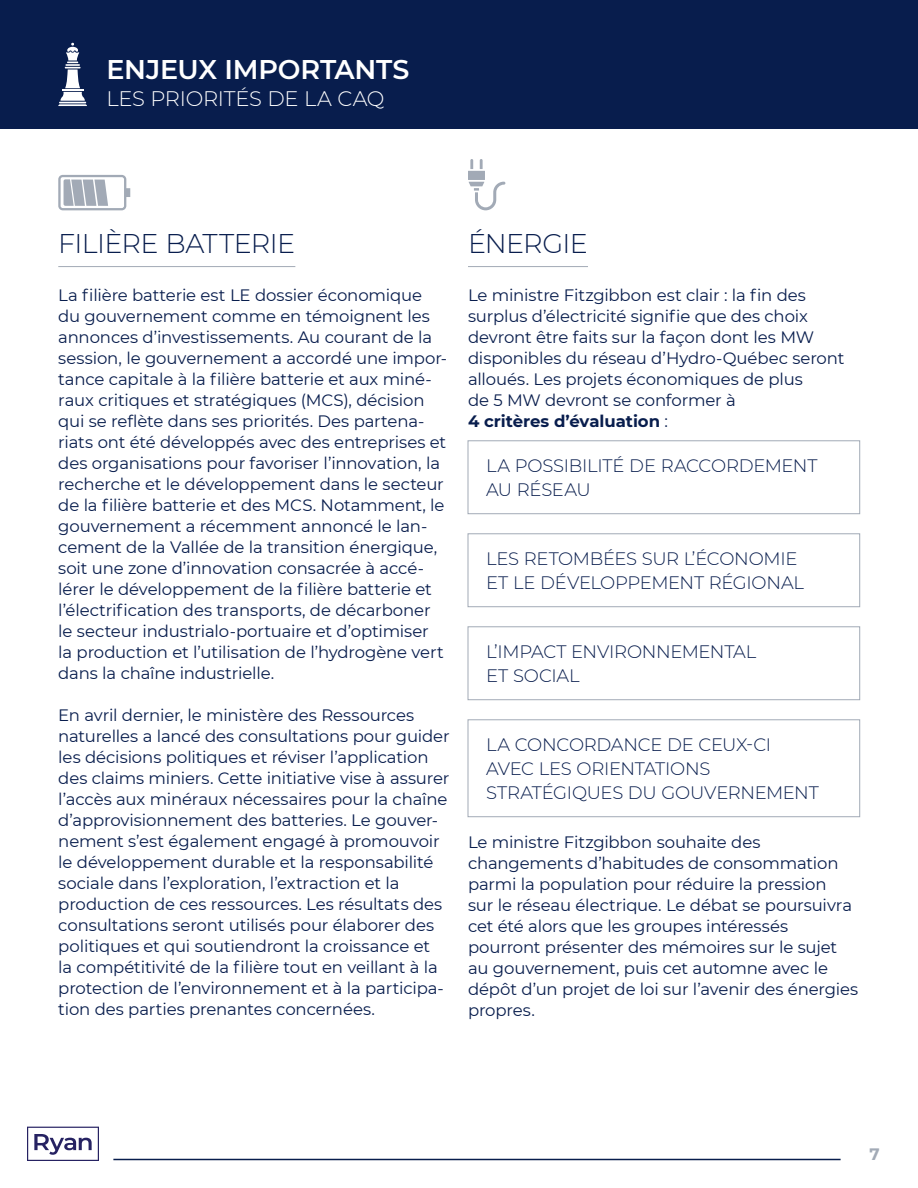
<style>
.page{position:relative;width:918px;height:1188px;background:#fff}
.page>*{position:absolute;margin:0;border:0;box-sizing:border-box;transform-origin:0 0}
.t1{font:300 27px "Montserrat";letter-spacing:-.025em;color:#081d4d}
.t2{font:600 27px "Montserrat";letter-spacing:-.01em;color:#fff}
.t3{font:300 21px "Montserrat";letter-spacing:-.01em;color:#fff}
.t4{font:300 18px/24px "Montserrat";letter-spacing:-.015em;color:#081d4d}
.t5{font:16.5px/21px "Montserrat";letter-spacing:-.01em;color:#081d4d}
.t6{font:700 16.5px "Montserrat";color:#a2aab6}
.s1{font-weight:700}
</style>
<div class="page">
<svg style="left:27px;top:1127px;width:72px;height:34px"></svg>
<hr style="left:113px;top:1159px;width:728px;height:1px;background:#081d4d">
<div style="left:0;top:0;width:918px;height:129px;background:#081d4d"></div>
<hr style="left:468px;top:266px;width:120px;height:1px;background:#a2aab6">
<div style="left:468px;top:440px;width:392px;height:74px;border:1px solid #a2aab6"></div>
<div style="left:468px;top:533px;width:392px;height:74px;border:1px solid #a2aab6"></div>
<div style="left:468px;top:626px;width:392px;height:74px;border:1px solid #a2aab6"></div>
<div style="left:468px;top:719px;width:392px;height:98px;border:1px solid #a2aab6"></div>
<div style="left:468px;top:171px;width:17px;height:9px;background:#a2aab6"></div>
<svg style="left:470px;top:159px;width:3px;height:10px"></svg>
<svg style="left:480px;top:159px;width:3px;height:10px"></svg>
<svg style="left:469px;top:182px;width:36px;height:28px"></svg>
<hr style="left:58px;top:266px;width:237px;height:1px;background:#a2aab6">
<svg style="left:58px;top:175px;width:72px;height:35px"></svg>
<svg style="left:58px;top:42px;width:29px;height:64px"></svg>
<h1 class="t2" style="left:106px;top:50px;width:305px">ENJEUX IMPORTANTS</h1>
<p class="t3" style="left:106px;top:84px;width:279px">LES PRIORITÉS DE LA CAQ</p>
<h1 class="t1" style="left:58px;top:225px;width:239px">FILIÈRE BATTERIE</h1>
<p class="t5" style="left:58px;top:284px;width:390px">La filière batterie est LE dossier économique du gouvernement comme en témoignent les annonces d’investissements. Au courant de la session, le gouvernement a accordé une impor&shy;tance capitale à la filière batterie et aux miné&shy;raux critiques et stratégiques (MCS), décision qui se reflète dans ses priorités. Des partena&shy;riats ont été développés avec des entreprises et des organisations pour favoriser l’innovation, la recherche et le développement dans le secteur de la filière batterie et des MCS. Notamment, le gouvernement a récemment annoncé le lan&shy;cement de la Vallée de la transition énergique, soit une zone d’innovation consacrée à accé&shy;lérer le développement de la filière batterie et l’électrification des transports, de décarboner le secteur industrialo-portuaire et d’optimiser<br>la production et l’utilisation de l’hydrogène vert dans la chaîne industrielle.</p>
<p class="t5" style="left:58px;top:704px;width:393px">En avril dernier, le ministère des Ressources naturelles a lancé des consultations pour guider les décisions politiques et réviser l’application des claims miniers. Cette initiative vise à assurer l’accès aux minéraux nécessaires pour la chaîne d’approvisionnement des batteries. Le gouver&shy;nement s’est également engagé à promouvoir le développement durable et la responsabilité sociale dans l’exploration, l’extraction et la production de ces ressources. Les résultats des consultations seront utilisés pour élaborer des politiques et qui soutiendront la croissance et<br>la compétitivité de la filière tout en veillant à la protection de l’environnement et à la participa&shy;tion des parties prenantes concernées.</p>
<h1 class="t1" style="left:468px;top:225px;width:122px">ÉNERGIE</h1>
<p class="t5" style="left:468px;top:284px;width:378px">Le ministre Fitzgibbon est clair : la fin des surplus d’électricité signifie que des choix devront être faits sur la façon dont les MW disponibles du réseau d’Hydro-Québec seront alloués. Les projets économiques de plus<br>de 5 MW devront se conformer à<br><span class="s1">4 critères d’évaluation</span> :</p>
<p class="t4" style="left:486px;top:453px;width:333px">LA POSSIBILITÉ DE RACCORDEMENT<br>AU RÉSEAU</p>
<p class="t4" style="left:486px;top:546px;width:320px">LES RETOMBÉES SUR L’ÉCONOMIE<br>ET LE DÉVELOPPEMENT RÉGIONAL</p>
<p class="t4" style="left:486px;top:639px;width:272px">L’IMPACT ENVIRONNEMENTAL<br>ET SOCIAL</p>
<p class="t4" style="left:486px;top:732px;width:334px">LA CONCORDANCE DE CEUX-CI<br>AVEC LES ORIENTATIONS<br>STRATÉGIQUES DU GOUVERNEMENT</p>
<p class="t5" style="left:468px;top:831px;width:392px">Le ministre Fitzgibbon souhaite des changements d’habitudes de consommation parmi la population pour réduire la pression<br>sur le réseau électrique. Le débat se poursuivra cet été alors que les groupes intéressés pourront présenter des mémoires sur le sujet au gouvernement, puis cet automne avec le dépôt d’un projet de loi sur l’avenir des énergies propres.</p>
<p class="t6" style="left:869px;top:1142px;width:12px">7</p>
</div>
